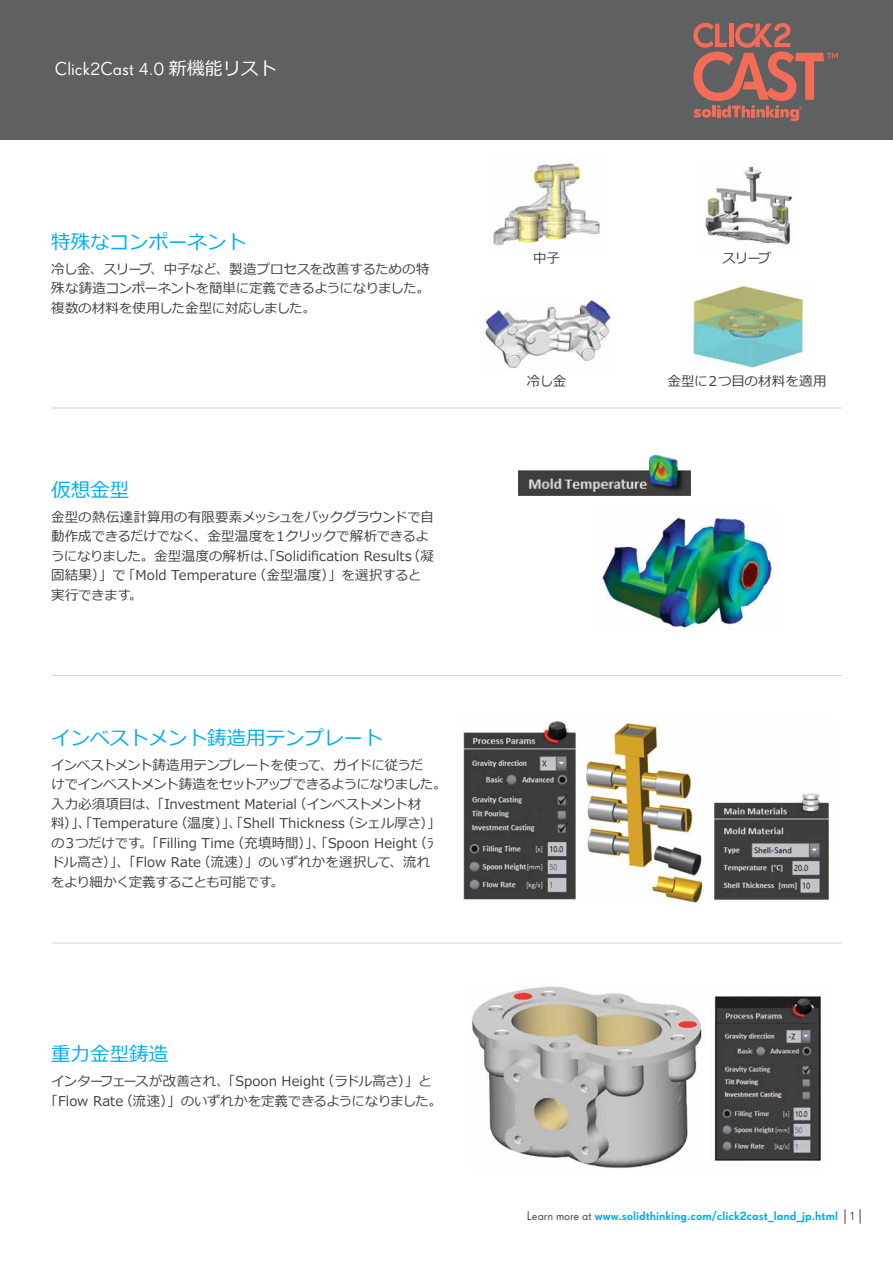
<style>
.page{position:relative;width:893px;height:1263px;background:#fff}
.page>*{position:absolute;margin:0;border:0;box-sizing:border-box;transform-origin:0 0}
.t1{font:19.5px "Meiryo";color:#00aeef}
.t2{font:18px "Super Grotesk Pro";color:#fff}
.t3{font:13.5px/19.5px "Meiryo";letter-spacing:-.01em;color:#404042}
.t4{font:500 12px "Super Grotesk Pro";color:#00aeef}
.s1{font-family:"Meiryo"}
.s2{font-weight:400;color:#404042}
</style>
<div class="page">
<div style="left:0;top:0;width:893px;height:140px;background:#5f6062"></div>
<svg style="left:845px;top:1209px;width:1px;height:15px"></svg>
<svg style="left:860px;top:1209px;width:1px;height:15px"></svg>
<svg style="left:693px;top:23px;width:145px;height:98px"></svg>
<img style="left:470px;top:986px;width:351px;height:182px">
<img style="left:518px;top:455px;width:173px;height:41px">
<img style="left:602px;top:516px;width:171px;height:115px">
<hr style="left:51px;top:408px;width:791px;height:1px;background:#d1d3d4">
<hr style="left:51px;top:675px;width:791px;height:1px;background:#d1d3d4">
<hr style="left:51px;top:943px;width:791px;height:1px;background:#d1d3d4">
<img style="left:492px;top:163px;width:108px;height:83px">
<img style="left:705px;top:166px;width:87px;height:80px">
<img style="left:483px;top:299px;width:131px;height:70px">
<img style="left:692px;top:285px;width:112px;height:84px">
<img style="left:463px;top:721px;width:366px;height:183px">
<h2 class="t2" style="left:55px;top:58px;width:223px">Click2Cast 4.0 <span class="s1">新機能リスト</span></h2>
<h1 class="t1" style="left:51px;top:228px;width:196px">特殊なコンポーネント</h1>
<p class="t3" style="left:51px;top:260px;width:380px;text-align:justify">冷し金、スリーブ、中子など、製造プロセスを改善するための特殊な鋳造コンポーネントを簡単に定義できるようになりました。複数の材料を使用した金型に対応しました。</p>
<h1 class="t1" style="left:51px;top:476px;width:79px">仮想金型</h1>
<p class="t3" style="left:51px;top:508px;width:384px">金型の熱伝達計算用の有限要素メッシュをバックグラウンドで自動作成できるだけでなく、金型温度を１クリックで解析できるようになりました。金型温度の解析は、「Solidification Results（凝固結果）」で「Mold Temperature（金型温度）」を選択すると実行できます。</p>
<h1 class="t1" style="left:51px;top:724px;width:333px">インベストメント鋳造用テンプレート</h1>
<p class="t3" style="left:51px;top:756px;width:397px">インベストメント鋳造用テンプレートを使って、ガイドに従うだ<br>けでインベストメント鋳造をセットアップできるようになりました。入力必須項目は、「Investment Material（インベストメント材<br>料）」、「Temperature（温度）」、「Shell Thickness（シェル厚さ）」の３つだけです。「Filling Time（充填時間）」、「Spoon Height（ﾗドル高さ）」、「Flow Rate（流速）」のいずれかを選択して、流れをより細かく定義することも可能です。</p>
<h1 class="t1" style="left:51px;top:1040px;width:118px">重力金型鋳造</h1>
<p class="t3" style="left:45px;top:1072px;width:399px;text-align:center">インターフェースが改善され、「Spoon Height（ラドル高さ）」と「Flow Rate（流速）」のいずれかを定義できるようになりました。</p>
<p class="t3" style="left:533px;top:249px;width:28px">中子</p>
<p class="t3" style="left:722px;top:249px;width:50px">スリーブ</p>
<p class="t3" style="left:527px;top:372px;width:41px">冷し金</p>
<p class="t3" style="left:667px;top:372px;width:161px">金型に２つ目の材料を適用</p>
<p class="t4" style="left:527px;top:1209px;width:329px"><span class="s2">Learn more at</span> www.solidthinking.com/click2cast_land_jp.html <span class="s2">1</span></p>
</div>
